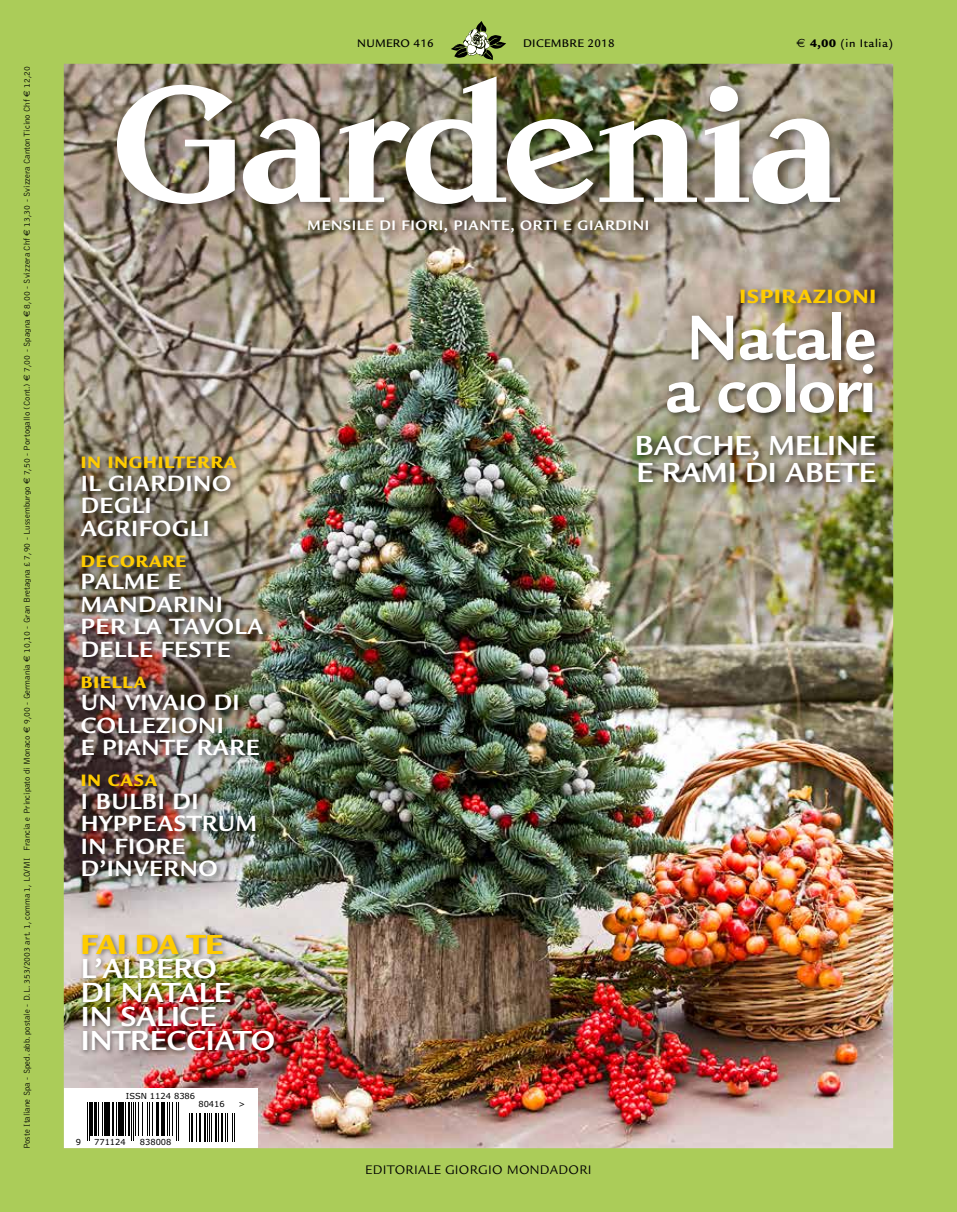
<style>
.page{position:relative;width:957px;height:1212px;background:#fff}
.page>*{position:absolute;margin:0;border:0;box-sizing:border-box;transform-origin:0 0}
.t1{font:700 69px/52.5px "Legacy Sans";letter-spacing:-.015em;color:#fff;text-align:center}
.t2{font:700 30px/24px "Legacy Sans";color:#fff}
.t3{font:700 24px/22.5px "Legacy Sans";letter-spacing:.025em;color:#fff}
.t4{font:900 21px "Legacy Sans";letter-spacing:.05em;color:#fc0}
.t5{font:900 18px "Legacy Sans";letter-spacing:.05em;color:#fc0}
.t6{font:700 15px "Legacy Sans";letter-spacing:.05em;color:#fff}
.t7{font:13.5px "Legacy Sans";letter-spacing:.025em;color:#000}
.t8{font:500 12px "Legacy Sans";letter-spacing:.025em;color:#000}
.t9{font:500 12px "Legacy Sans";letter-spacing:.05em;color:#000}
.t10{font:300 8.7px "Bell Gothic Std";color:#000}
.t11{font:8.25px "Verdana";color:#000}
.s1{font-family:"Euro Sans Std";font-weight:400}
.s2{font-weight:900}
.s3{font-weight:900;color:#fc0}
</style>
<div class="page">
<img style="left:0;top:0;width:957px;height:1212px">
<svg style="left:451px;top:21px;width:55px;height:39px;background:#8ca059"></svg>
<div style="left:115px;top:82px;width:131px;height:134px;background:#000;opacity:.35"></div>
<svg style="left:117px;top:84px;width:118px;height:122px"></svg>
<div style="left:241px;top:116px;width:101px;height:100px;background:#000;opacity:.35"></div>
<svg style="left:241px;top:116px;width:89px;height:89px"></svg>
<div style="left:750px;top:116px;width:102px;height:100px;background:#000;opacity:.35"></div>
<div style="left:337px;top:117px;width:84px;height:96px;background:#000;opacity:.35"></div>
<div style="left:597px;top:117px;width:111px;height:96px;background:#000;opacity:.35"></div>
<img style="left:604px;top:119px;width:93px;height:83px">
<div style="left:702px;top:118px;width:58px;height:95px;background:#000;opacity:.35"></div>
<svg style="left:704px;top:116px;width:136px;height:89px"></svg>
<div style="left:403px;top:75px;width:114px;height:141px;background:#000;opacity:.35"></div>
<div style="left:504px;top:117px;width:100px;height:99px;background:#000;opacity:.35"></div>
<img style="left:339px;top:76px;width:254px;height:131px">
<div style="left:707px;top:84px;width:42px;height:39px;background:#000;opacity:.35"></div>
<div style="left:710px;top:86px;width:28px;height:26px;background:#fff;border-radius:50%"></div>
<div style="left:306px;top:218px;width:349px;height:21px;background:#000;opacity:.45"></div>
<div style="left:635px;top:433px;width:247px;height:56px;background:#000;opacity:.45"></div>
<div style="left:739px;top:287px;width:142px;height:23px;background:#000;opacity:.45"></div>
<div style="left:665px;top:310px;width:215px;height:110px;background:#000;opacity:.45"></div>
<div style="left:80px;top:932px;width:200px;height:125px;background:#000;opacity:.45"></div>
<div style="left:79px;top:453px;width:190px;height:430px;background:#000;opacity:.45"></div>
<div style="left:64px;top:1089px;width:193px;height:59px;background:#fff"></div>
<hr style="left:87px;top:1102px;width:1px;height:39px;background:#000">
<hr style="left:89px;top:1102px;width:1px;height:39px;background:#000">
<hr style="left:90px;top:1102px;width:3px;height:34px;background:#000">
<hr style="left:94px;top:1102px;width:2px;height:34px;background:#000">
<hr style="left:98px;top:1102px;width:1px;height:34px;background:#000">
<hr style="left:102px;top:1102px;width:1px;height:34px;background:#000">
<hr style="left:104px;top:1102px;width:2px;height:34px;background:#000">
<hr style="left:108px;top:1102px;width:2px;height:34px;background:#000">
<hr style="left:112px;top:1102px;width:2px;height:34px;background:#000">
<hr style="left:116px;top:1102px;width:1px;height:34px;background:#000">
<hr style="left:119px;top:1102px;width:2px;height:34px;background:#000">
<hr style="left:122px;top:1102px;width:2px;height:34px;background:#000">
<hr style="left:125px;top:1102px;width:1px;height:34px;background:#000">
<hr style="left:128px;top:1102px;width:2px;height:34px;background:#000">
<hr style="left:131px;top:1102px;width:1px;height:39px;background:#000">
<hr style="left:133px;top:1102px;width:1px;height:39px;background:#000">
<hr style="left:135px;top:1102px;width:1px;height:34px;background:#000">
<hr style="left:138px;top:1102px;width:1px;height:34px;background:#000">
<hr style="left:142px;top:1102px;width:1px;height:34px;background:#000">
<hr style="left:147px;top:1102px;width:1px;height:34px;background:#000">
<hr style="left:149px;top:1102px;width:1px;height:34px;background:#000">
<hr style="left:152px;top:1102px;width:1px;height:34px;background:#000">
<hr style="left:156px;top:1102px;width:3px;height:34px;background:#000">
<hr style="left:161px;top:1102px;width:1px;height:34px;background:#000">
<hr style="left:162px;top:1102px;width:3px;height:34px;background:#000">
<hr style="left:167px;top:1102px;width:1px;height:34px;background:#000">
<hr style="left:169px;top:1102px;width:1px;height:34px;background:#000">
<hr style="left:172px;top:1102px;width:1px;height:34px;background:#000">
<hr style="left:176px;top:1102px;width:1px;height:39px;background:#000">
<hr style="left:178px;top:1102px;width:1px;height:39px;background:#000">
<svg style="left:189px;top:1113px;width:1px;height:28px"></svg>
<hr style="left:191px;top:1113px;width:2px;height:28px;background:#000">
<svg style="left:196px;top:1113px;width:5px;height:28px"></svg>
<hr style="left:204px;top:1113px;width:2px;height:28px;background:#000">
<svg style="left:207px;top:1113px;width:5px;height:28px"></svg>
<hr style="left:215px;top:1113px;width:2px;height:28px;background:#000">
<svg style="left:218px;top:1113px;width:1px;height:28px"></svg>
<hr style="left:221px;top:1113px;width:2px;height:28px;background:#000">
<svg style="left:225px;top:1113px;width:8px;height:28px"></svg>
<p class="t10" style="left:22px;top:1149px;width:1085px;rotate:-90deg">Poste Italiane Spa - Sped. abb. postale - D.L. 353/2003 art. 1, comma 1, LO/MI Francia e Principato di Monaco <span class="s1">€</span> 9,00 - Germania <span class="s1">€</span> 10,10 - Gran Bretagna £ 7,90 - Lussemburgo <span class="s1">€</span> 7,50 - Portogallo (Cont.) <span class="s1">€</span> 7,00 - Spagna <span class="s1">€</span> 8,00 - Svizzera Chf <span class="s1">€</span> 13,30 - Svizzera Canton Ticino Chf <span class="s1">€</span> 12,20</p>
<p class="t8" style="left:357px;top:36px;width:78px">NUMERO 416</p>
<p class="t8" style="left:523px;top:36px;width:93px">DICEMBRE 2018</p>
<p class="t9" style="left:796px;top:36px;width:98px"><span class="s1">€</span> <span class="s2">4,00</span> (in Italia)</p>
<p class="t5" style="left:81px;top:452px;width:157px">IN INGHILTERRA</p>
<p class="t3" style="left:81px;top:472px;width:152px">IL GIARDINO<br>DEGLI<br>AGRIFOGLI</p>
<p class="t5" style="left:81px;top:550px;width:107px">DECORARE</p>
<p class="t3" style="left:81px;top:571px;width:184px">PALME E<br>MANDARINI<br>PER LA TAVOLA<br>DELLE FESTE</p>
<p class="t5" style="left:81px;top:671px;width:67px">BIELLA</p>
<p class="t3" style="left:81px;top:692px;width:180px">UN VIVAIO DI<br>COLLEZIONI<br>E PIANTE RARE</p>
<p class="t5" style="left:81px;top:770px;width:78px">IN CASA</p>
<p class="t3" style="left:81px;top:790px;width:178px">I BULBI DI<br>HYPPEASTRUM<br>IN FIORE<br>D’INVERNO</p>
<p class="t2" style="left:81px;top:932px;width:196px"><span class="s3">FAI DA TE<br></span>L’ALBERO<br>DI NATALE<br>IN SALICE<br>INTRECCIATO</p>
<p class="t11" style="left:126px;top:1090px;width:71px">ISSN 1124 8386</p>
<p class="t11" style="left:76px;top:1136px;width:7px">9</p>
<p class="t11" style="left:94px;top:1136px;width:33px">771124</p>
<p class="t11" style="left:140px;top:1136px;width:33px">838008</p>
<p class="t11" style="left:198px;top:1099px;width:28px">80416</p>
<p class="t11" style="left:238px;top:1099px;width:8px">&gt;</p>
<p class="t6" style="left:307px;top:216px;width:343px">MENSILE DI FIORI, PIANTE, ORTI E GIARDINI</p>
<p class="t4" style="left:739px;top:284px;width:138px">ISPIRAZIONI</p>
<p class="t1" style="left:665px;top:312px;width:213px">Natale a colori</p>
<p class="t2" style="left:635px;top:432px;width:243px;line-height:27px">BACCHE, MELINE<br>E RAMI DI ABETE</p>
<p class="t7" style="left:365px;top:1162px;width:228px">EDITORIALE GIORGIO MONDADORI</p>
</div>
